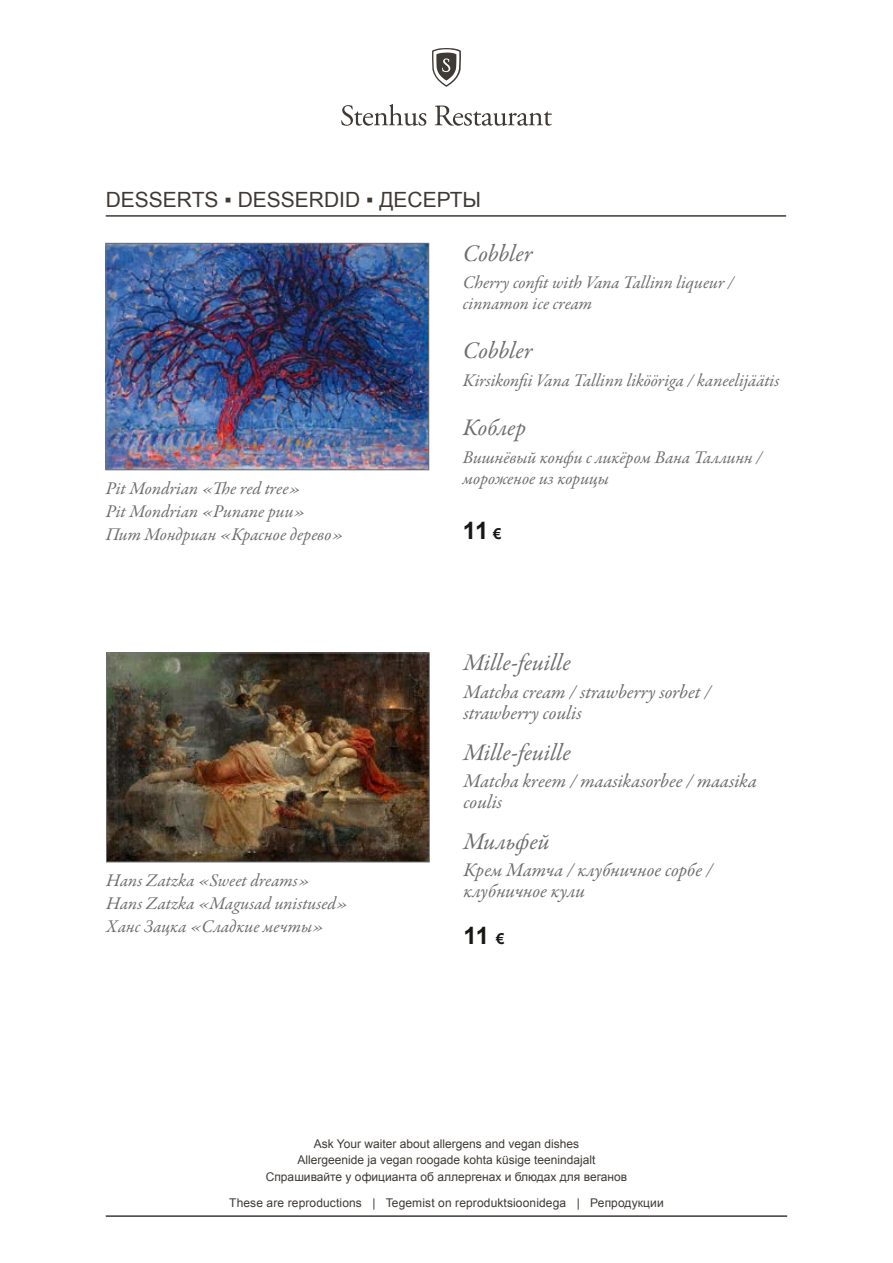
<style>
.page{position:relative;width:893px;height:1263px;background:#fff}
.page>*{position:absolute;margin:0;border:0;box-sizing:border-box;transform-origin:0 0}
.t1{font:italic 24px "Garamond Premr Pro";letter-spacing:-.005em;color:#6e6e6e}
.t2{font:700 24px "Arial";color:#181716}
.t3{font:21px "Arial";color:#3f3a35}
.t4{font:italic 19.5px/21px "Garamond Premr Pro";letter-spacing:-.005em;color:#6e6e6e}
.t5{font:italic 18px/23.1px "Garamond Premr Pro";color:#6e6e6e}
.t6{font:12px/16.5px "Arial";color:#3f3a35;text-align:center}
.s1{font-size:15px}
</style>
<div class="page">
<hr style="left:106px;top:1215px;width:681px;height:2px;background:#3f3a35">
<svg style="left:432px;top:48px;width:29px;height:39px"></svg>
<svg style="left:341px;top:104px;width:85px;height:22px"></svg>
<svg style="left:435px;top:106px;width:117px;height:20px"></svg>
<img style="left:108px;top:245px;width:319px;height:223px">
<div style="left:106px;top:243px;width:323px;height:227px;border:1px solid #6e6e6e"></div>
<img style="left:108px;top:655px;width:319px;height:205px">
<div style="left:106px;top:653px;width:323px;height:209px;border:1px solid #6e6e6e"></div>
<hr style="left:106px;top:215px;width:680px;height:2px;background:#3f3a35">
<p class="t3" style="left:106px;top:186px;width:377px">DESSERTS ▪ DESSERDID ▪ ДЕСЕРТЫ</p>
<p class="t5" style="left:106px;top:477px;width:239px">Pit Mondrian «The red tree»<br>Pit Mondrian «Punane puu»<br>Пит Мондриан «Красное дерево»</p>
<p class="t5" style="left:106px;top:870px;width:243px">Hans Zatzka «Sweet dreams»<br>Hans Zatzka «Magusad unistused»<br>Ханс Зацка «Сладкие мечты»</p>
<h1 class="t1" style="left:463px;top:238px;width:71px">Cobbler</h1>
<p class="t5" style="left:463px;top:273px;width:273px;line-height:21px">Cherry confit with Vana Tallinn liqueur / cinnamon ice cream</p>
<h1 class="t1" style="left:463px;top:336px;width:71px">Cobbler</h1>
<p class="t5" style="left:463px;top:370px;width:318px">Kirsikonfii Vana Tallinn likööriga / kaneelijäätis</p>
<h1 class="t1" style="left:463px;top:413px;width:65px">Коблер</h1>
<p class="t5" style="left:463px;top:447px;width:301px;line-height:21px">Вишнёвый конфи с ликёром Вана Таллинн / мороженое из корицы</p>
<h1 class="t2" style="left:463px;top:515px;width:40px">11 <span class="s1">€</span></h1>
<h1 class="t1" style="left:463px;top:647px;width:109px">Mille-feuille</h1>
<p class="t4" style="left:463px;top:682px;width:249px">Matcha cream / strawberry sorbet / strawberry coulis</p>
<h1 class="t1" style="left:463px;top:737px;width:109px">Mille-feuille</h1>
<p class="t4" style="left:463px;top:771px;width:295px">Matcha kreem / maasikasorbee / maasika coulis</p>
<h1 class="t1" style="left:463px;top:826px;width:88px">Мильфей</h1>
<p class="t4" style="left:463px;top:861px;width:251px">Крем Матча / клубничное сорбе / клубничное кули</p>
<h1 class="t2" style="left:463px;top:920px;width:43px">11 <span class="s1">€</span></h1>
<p class="t6" style="left:266px;top:1135px;width:363px">Ask Your waiter about allergens and vegan dishes<br>Allergeenide ja vegan roogade kohta küsige teenindajalt<br>Спрашивайте у официанта об аллергенах и блюдах для веганов</p>
<p class="t6" style="left:229px;top:1194px;width:436px">These are reproductions | Tegemist on reproduktsioonidega | Репродукции</p>
</div>
